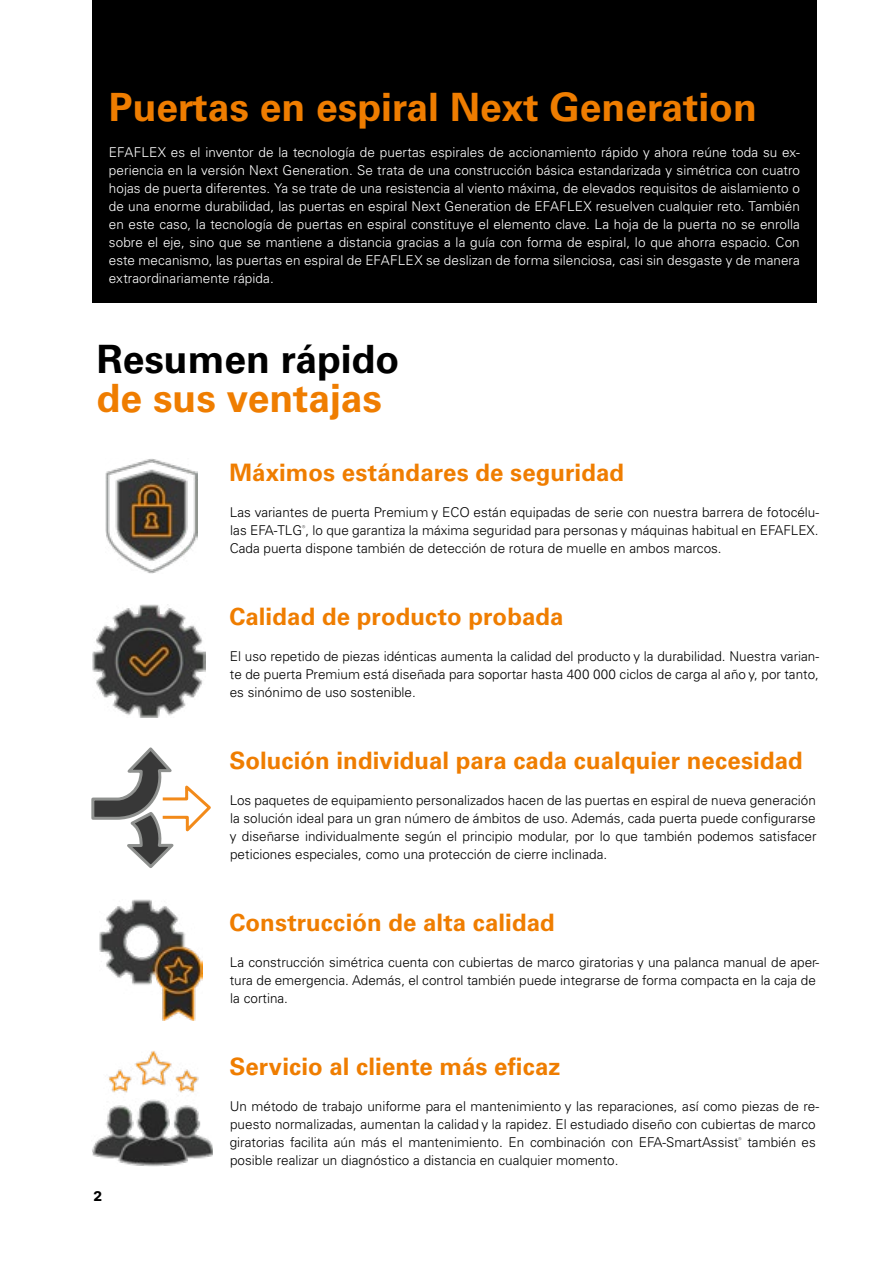
<style>
.page{position:relative;width:893px;height:1263px;background:#fff}
.page>*{position:absolute;margin:0;border:0;box-sizing:border-box;transform-origin:0 0}
.t1{font:700 39px "Univers LT Pro 65";color:#ef7d00}
.t2{font:700 39px "Univers LT Pro 65";color:#000}
.t3{font:700 24px "Univers LT Pro 65";letter-spacing:.005em;color:#ef7d00}
.t4{font:300 13.5px/18px "Univers LT Pro 45";color:#000;text-align:justify}
.t5{font:300 13.5px/18px "Univers LT Pro 45";letter-spacing:.005em;color:#fff;text-align:justify}
.t6{font:800 13.5px "Inter";color:#000}
</style>
<div class="page">
<img style="left:92px;top:604px;width:114px;height:114px">
<img style="left:92px;top:1050px;width:121px;height:116px">
<img style="left:105px;top:459px;width:92px;height:114px">
<img style="left:100px;top:900px;width:102px;height:121px">
<svg style="left:91px;top:747px;width:120px;height:121px"></svg>
<div style="left:92px;top:0;width:724px;height:302px;background:#000"></div>
<h1 class="t1" style="left:109px;top:80px;width:649px">Puertas en espiral Next Generation</h1>
<p class="t5" style="left:109px;top:143px;width:692px">EFAFLEX es el inventor de la tecnología de puertas espirales de accionamiento rápido y ahora reúne toda su ex&shy;periencia en la versión Next Generation. Se trata de una construcción básica estandarizada y simétrica con cuatro hojas de puerta diferentes. Ya se trate de una resistencia al viento máxima, de elevados requisitos de aislamiento o de una enorme durabilidad, las puertas en espiral Next Generation de EFAFLEX resuelven cualquier reto. También en este caso, la tecnología de puertas en espiral constituye el elemento clave. La hoja de la puerta no se enrolla sobre el eje, sino que se mantiene a distancia gracias a la guía con forma de espiral, lo que ahorra espacio. Con este mecanismo, las puertas en espiral de EFAFLEX se deslizan de forma silenciosa, casi sin desgaste y de manera extraordinariamente rápida.</p>
<h1 class="t2" style="left:97px;top:332px;width:304px">Resumen rápido</h1>
<h1 class="t1" style="left:97px;top:371px;width:287px">de sus ventajas</h1>
<h2 class="t3" style="left:229px;top:456px;width:396px">Máximos estándares de seguridad</h2>
<p class="t4" style="left:230px;top:503px;width:591px">Las variantes de puerta Premium y ECO están equipadas de serie con nuestra barrera de fotocélu&shy;las EFA-TLG<sup>®</sup>, lo que garantiza la máxima seguridad para personas y máquinas habitual en EFAFLEX.<br>Cada puerta dispone también de detección de rotura de muelle en ambos marcos.</p>
<h2 class="t3" style="left:229px;top:600px;width:336px">Calidad de producto probada</h2>
<p class="t4" style="left:230px;top:647px;width:591px">El uso repetido de piezas idénticas aumenta la calidad del producto y la durabilidad. Nuestra varian&shy;te de puerta Premium está diseñada para soportar hasta 400 000 ciclos de carga al año y, por tanto, es sinónimo de uso sostenible.</p>
<h2 class="t3" style="left:229px;top:744px;width:575px">Solución individual para cada cualquier necesidad</h2>
<p class="t4" style="left:230px;top:791px;width:588px">Los paquetes de equipamiento personalizados hacen de las puertas en espiral de nueva generación la solución ideal para un gran número de ámbitos de uso. Además, cada puerta puede configurarse y diseñarse individualmente según el principio modular, por lo que también podemos satisfacer peticiones especiales, como una protección de cierre inclinada.</p>
<h2 class="t3" style="left:229px;top:906px;width:327px">Construcción de alta calidad</h2>
<p class="t4" style="left:230px;top:953px;width:591px;text-align:left">La construcción simétrica cuenta con cubiertas de marco giratorias y una palanca manual de aper&shy;tura de emergencia. Además, el control también puede integrarse de forma compacta en la caja de la cortina.</p>
<h2 class="t3" style="left:229px;top:1050px;width:332px">Servicio al cliente más eficaz</h2>
<p class="t6" style="left:94px;top:1186px;width:10px">2</p>
<p class="t4" style="left:230px;top:1097px;width:591px;text-align:left">Un método de trabajo uniforme para el mantenimiento y las reparaciones, así como piezas de re&shy;puesto normalizadas, aumentan la calidad y la rapidez. El estudiado diseño con cubiertas de marco giratorias facilita aún más el mantenimiento. En combinación con EFA-SmartAssist<sup>®</sup> también es posible realizar un diagnóstico a distancia en cualquier momento.</p>
</div>
